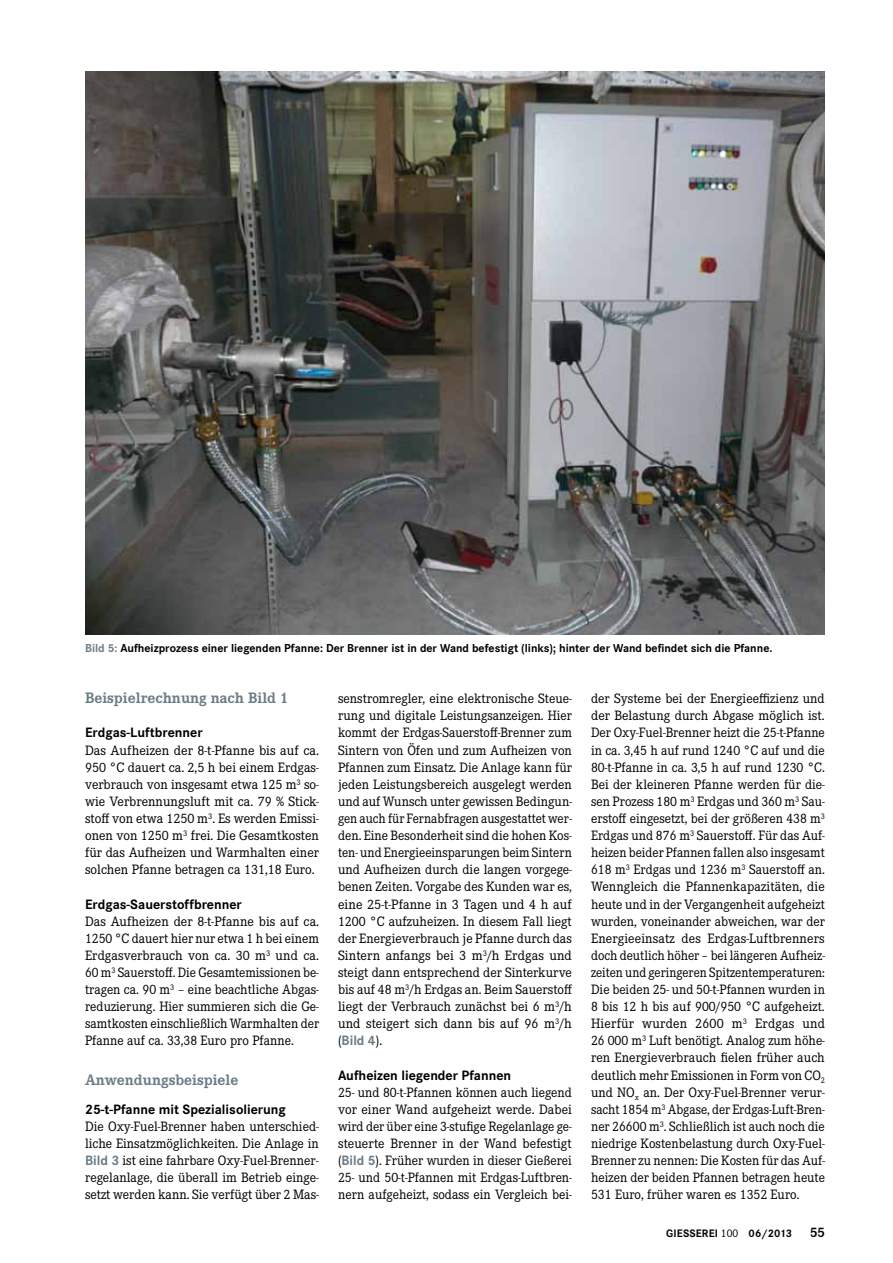
<style>
.page{position:relative;width:893px;height:1263px;background:#fff}
.page>*{position:absolute;margin:0;border:0;box-sizing:border-box;transform-origin:0 0}
.t1{font:700 15.75px "Corporate E";color:#6a7c86}
.t2{font:700 14.25px "Corporate E";color:#000}
.t3{font:14.1px/17.1px "Corporate E";color:#000;text-align:justify}
.t4{font:700 14.1px "Corporate S";color:#000}
.t5{font:700 14.1px "Corporate S";color:#6a7c86}
.t6{font:700 12px "Corporate S";color:#000}
.t7{font:700 11.25px "Corporate S";letter-spacing:.01em;color:#000}
.s1{color:#6a7c86}
.s2{font-family:"Corporate S";font-weight:700;color:#6a7c86}
.s3{font-family:"Corporate E";font-weight:400;color:#000}
.s4{font-family:"Corporate E";font-weight:400;font-size:11.55px}
</style>
<div class="page">
<img style="left:85px;top:72px;width:740px;height:563px">
<p class="t6" style="left:85px;top:641px;width:689px"><span class="s1">Bild 5:</span> Aufheizprozess einer liegenden Pfanne: Der Brenner ist in der Wand befestigt (links); hinter der Wand befindet sich die Pfanne.</p>
<p class="t1" style="left:85px;top:689px;width:205px">Beispielrechnung nach Bild 1</p>
<p class="t4" style="left:85px;top:725px;width:119px">Erdgas-Luftbrenner</p>
<p class="t3" style="left:85px;top:742px;width:235px">Das Aufheizen der 8-t-Pfanne bis auf ca.<br>950 °C dauert ca. 2,5 h bei einem Erdgas&shy;verbrauch von insgesamt etwa 125 m<sup>3</sup> so&shy;wie Verbrennungsluft mit ca. 79 % Stick&shy;stoff von etwa 1250 m<sup>3</sup>. Es werden Emissi&shy;onen von 1250 m<sup>3</sup> frei. Die Gesamtkosten für das Aufheizen und Warmhalten einer solchen Pfanne betragen ca 131,18 Euro.</p>
<p class="t4" style="left:85px;top:896px;width:158px">Erdgas-Sauerstoffbrenner</p>
<p class="t3" style="left:85px;top:913px;width:236px">Das Aufheizen der 8-t-Pfanne bis auf ca.<br>1250 °C dauert hier nur etwa 1 h bei einem Erdgasverbrauch von ca. 30 m<sup>3</sup> und ca.<br>60 m<sup>3</sup> Sauerstoff. Die Gesamtemissionen be&shy;tragen ca. 90 m<sup>3</sup> – eine beachtliche Abgas&shy;reduzierung. Hier summieren sich die Ge&shy;samtkosten einschließlich Warmhalten der Pfanne auf ca. 33,38 Euro pro Pfanne.</p>
<p class="t1" style="left:85px;top:1071px;width:155px">Anwendungsbeispiele</p>
<p class="t4" style="left:85px;top:1101px;width:202px">25-t-Pfanne mit Spezialisolierung</p>
<p class="t3" style="left:85px;top:1118px;width:235px">Die Oxy-Fuel-Brenner haben unterschied&shy;liche Einsatzmöglichkeiten. Die Anlage in <span class="s2">Bild 3</span> ist eine fahrbare Oxy-Fuel-Brenner&shy;regelanlage, die überall im Betrieb einge&shy;setzt werden kann. Sie verfügt über 2 Mas-</p>
<p class="t3" style="left:338px;top:690px;width:235px">senstromregler, eine elektronische Steue&shy;rung und digitale Leistungsanzeigen. Hier kommt der Erdgas-Sauerstoff-Brenner zum Sintern von Öfen und zum Aufheizen von Pfannen zum Einsatz. Die Anlage kann für jeden Leistungsbereich ausgelegt werden und auf Wunsch unter gewissen Bedingun&shy;gen auch für Fernabfragen ausgestattet wer&shy;den. Eine Besonderheit sind die hohen Kos&shy;ten- und Energieeinsparungen beim Sintern und Aufheizen durch die langen vorgege&shy;benen Zeiten. Vorgabe des Kunden war es, eine 25-t-Pfanne in 3 Tagen und 4 h auf 1200 °C aufzuheizen. In diesem Fall liegt der Energieverbrauch je Pfanne durch das Sintern anfangs bei 3 m<sup>3</sup>/h Erdgas und steigt dann entsprechend der Sinterkurve bis auf 48 m<sup>3</sup>/h Erdgas an. Beim Sauerstoff liegt der Verbrauch zunächst bei 6 m<sup>3</sup>/h und steigert sich dann bis auf 96 m<sup>3</sup>/h</p>
<p class="t5" style="left:338px;top:1032px;width:46px"><span class="s3">(</span>Bild 4<span class="s3">).</span></p>
<p class="t4" style="left:338px;top:1067px;width:175px">Aufheizen liegender Pfannen</p>
<p class="t3" style="left:338px;top:1084px;width:235px">25- und 80-t-Pfannen können auch liegend vor einer Wand aufgeheizt werde. Dabei wird der über eine 3-stufige Regelanlage ge&shy;steuerte Brenner in der Wand befestigt (<span class="s2">Bild 5</span>). Früher wurden in dieser Gießerei 25- und 50-t-Pfannen mit Erdgas-Luftbren&shy;nern aufgeheizt, sodass ein Vergleich bei-</p>
<p class="t3" style="left:591px;top:690px;width:235px">der Systeme bei der Energieeffizienz und der Belastung durch Abgase möglich ist.<br>Der Oxy-Fuel-Brenner heizt die 25-t-Pfanne in ca. 3,45 h auf rund 1240 °C auf und die 80-t-Pfanne in ca. 3,5 h auf rund 1230 °C.<br>Bei der kleineren Pfanne werden für die&shy;sen Prozess 180 m<sup>3</sup> Erdgas und 360 m<sup>3</sup> Sau&shy;erstoff eingesetzt, bei der größeren 438 m<sup>3<br></sup>Erdgas und 876 m<sup>3</sup> Sauerstoff. Für das Auf&shy;heizen beider Pfannen fallen also insgesamt 618 m<sup>3</sup> Erdgas und 1236 m<sup>3</sup> Sauerstoff an.<br>Wenngleich die Pfannenkapazitäten, die heute und in der Vergangenheit aufgeheizt wurden, voneinander abweichen, war der Energieeinsatz des Erdgas-Luftbrenners doch deutlich höher – bei längeren Aufheiz&shy;zeiten und geringeren Spitzentemperaturen:<br>Die beiden 25- und 50-t-Pfannen wurden in 8 bis 12 h bis auf 900/950 °C aufgeheizt.<br>Hierfür wurden 2600 m<sup>3</sup> Erdgas und 26 000 m<sup>3</sup> Luft benötigt. Analog zum höhe&shy;ren Energieverbrauch fielen früher auch deutlich mehr Emissionen in Form von CO<sub>2 </sub>und NO<sub>x</sub> an. Der Oxy-Fuel-Brenner verur&shy;sacht 1854 m<sup>3</sup> Abgase, der Erdgas-Luft-Bren&shy;ner 26600 m<sup>3</sup>. Schließlich ist auch noch die niedrige Kostenbelastung durch Oxy-Fuel-Brenner zu nennen: Die Kosten für das Auf&shy;heizen der beiden Pfannen betragen heute 531 Euro, früher waren es 1352 Euro.</p>
<p class="t7" style="left:666px;top:1227px;width:127px">Giesserei <span class="s4">100</span> 06/2013</p>
<p class="t2" style="left:810px;top:1225px;width:16px">55</p>
</div>
